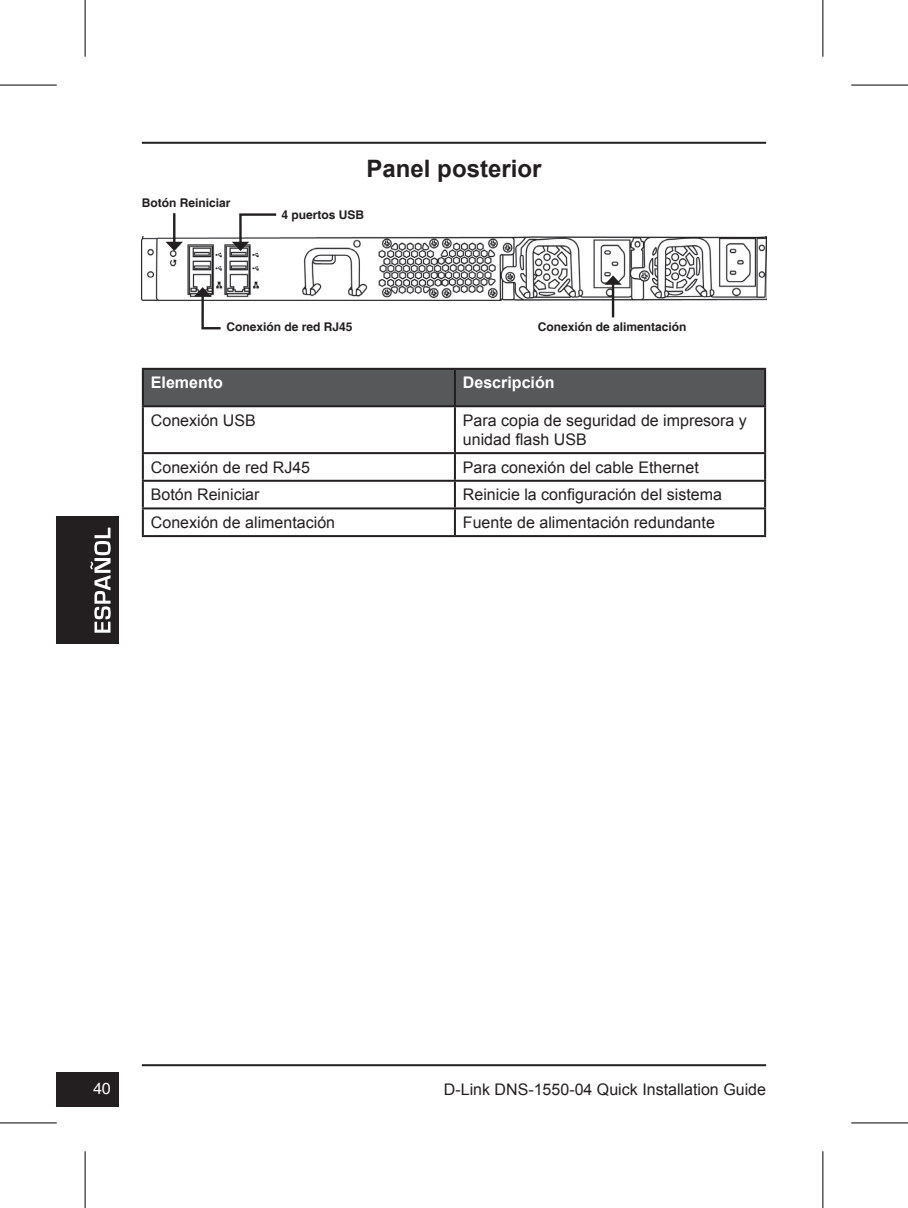
<style>
.page{position:relative;width:908px;height:1208px;background:#fff}
.page>*{position:absolute;margin:0;border:0;box-sizing:border-box;transform-origin:0 0}
.t1{font:700 24px "Arial";color:#231f20}
.t2{font:16px/19.2px "Arial";color:#231f20}
.t3{font:700 16px "Arial";color:#fff}
.t4{font:16px "Helvetica";color:#fff}
.t5{font:700 12px "Helvetica";color:#231f20}
</style>
<div class="page">
<hr style="left:142px;top:142px;width:623px;height:2px;background:#231f20">
<hr style="left:142px;top:1064px;width:623px;height:2px;background:#231f20">
<div style="left:57px;top:1072px;width:62px;height:34px;background:#231f20"></div>
<div style="left:57px;top:516px;width:62px;height:128px;background:#231f20"></div>
<svg style="left:90px;top:527px;width:21px;height:105px"></svg>
<div style="left:144px;top:370px;width:619px;height:35px;background:#57585a"></div>
<hr style="left:142px;top:368px;width:312px;height:2px;background:#231f20">
<hr style="left:142px;top:370px;width:2px;height:35px;background:#231f20">
<hr style="left:454px;top:368px;width:311px;height:2px;background:#231f20">
<hr style="left:453px;top:370px;width:2px;height:35px;background:#231f20">
<hr style="left:763px;top:370px;width:2px;height:35px;background:#231f20">
<hr style="left:142px;top:405px;width:312px;height:2px;background:#231f20">
<hr style="left:142px;top:407px;width:2px;height:45px;background:#231f20">
<hr style="left:454px;top:405px;width:311px;height:2px;background:#231f20">
<hr style="left:453px;top:407px;width:2px;height:45px;background:#231f20">
<hr style="left:763px;top:407px;width:2px;height:45px;background:#231f20">
<hr style="left:142px;top:452px;width:312px;height:2px;background:#231f20">
<hr style="left:142px;top:454px;width:2px;height:26px;background:#231f20">
<hr style="left:454px;top:452px;width:311px;height:2px;background:#231f20">
<hr style="left:453px;top:454px;width:2px;height:26px;background:#231f20">
<hr style="left:763px;top:454px;width:2px;height:26px;background:#231f20">
<hr style="left:142px;top:480px;width:312px;height:2px;background:#231f20">
<hr style="left:142px;top:482px;width:2px;height:25px;background:#231f20">
<hr style="left:454px;top:480px;width:311px;height:2px;background:#231f20">
<hr style="left:453px;top:482px;width:2px;height:25px;background:#231f20">
<hr style="left:763px;top:482px;width:2px;height:25px;background:#231f20">
<hr style="left:142px;top:507px;width:312px;height:2px;background:#231f20">
<hr style="left:142px;top:509px;width:2px;height:26px;background:#231f20">
<hr style="left:454px;top:507px;width:311px;height:2px;background:#231f20">
<hr style="left:453px;top:509px;width:2px;height:26px;background:#231f20">
<hr style="left:763px;top:509px;width:2px;height:26px;background:#231f20">
<hr style="left:142px;top:535px;width:312px;height:2px;background:#231f20">
<hr style="left:454px;top:535px;width:311px;height:2px;background:#231f20">
<img style="left:142px;top:236px;width:624px;height:64px">
<hr style="left:173px;top:213px;width:2px;height:30px;background:#231f20">
<svg style="left:165px;top:242px;width:18px;height:9px"></svg>
<hr style="left:611px;top:283px;width:3px;height:34px;background:#231f20">
<svg style="left:604px;top:275px;width:17px;height:10px"></svg>
<svg style="left:232px;top:213px;width:46px;height:38px"></svg>
<svg style="left:194px;top:287px;width:29px;height:43px"></svg>
<hr style="left:0;top:85px;width:57px;height:1px;background:#000">
<hr style="left:850px;top:85px;width:57px;height:1px;background:#000">
<hr style="left:0;top:1122px;width:57px;height:1px;background:#000">
<hr style="left:850px;top:1122px;width:57px;height:1px;background:#000">
<hr style="left:85px;top:0;width:1px;height:57px;background:#000">
<hr style="left:85px;top:1151px;width:1px;height:57px;background:#000">
<hr style="left:822px;top:0;width:1px;height:57px;background:#000">
<hr style="left:822px;top:1151px;width:1px;height:57px;background:#000">
<p class="t5" style="left:142px;top:196px;width:90px">Botón Reiniciar</p>
<h1 class="t1" style="left:366px;top:153px;width:176px">Panel posterior</h1>
<p class="t5" style="left:281px;top:207px;width:84px">4 puertos USB</p>
<p class="t5" style="left:226px;top:319px;width:128px">Conexión de red RJ45</p>
<p class="t5" style="left:537px;top:319px;width:150px">Conexión de alimentación</p>
<p class="t3" style="left:151px;top:372px;width:74px">Elemento</p>
<p class="t3" style="left:462px;top:372px;width:93px">Descripción</p>
<p class="t2" style="left:151px;top:411px;width:106px">Conexión USB</p>
<p class="t2" style="left:462px;top:411px;width:285px">Para copia de seguridad de impresora y unidad flash USB</p>
<p class="t2" style="left:151px;top:458px;width:161px">Conexión de red RJ45</p>
<p class="t2" style="left:462px;top:458px;width:237px">Para conexión del cable Ethernet</p>
<p class="t2" style="left:151px;top:485px;width:110px">Botón Reiniciar</p>
<p class="t2" style="left:462px;top:485px;width:260px">Reinicie la configuración del sistema</p>
<p class="t2" style="left:151px;top:513px;width:186px">Conexión de alimentación</p>
<p class="t2" style="left:462px;top:513px;width:253px">Fuente de alimentación redundante</p>
<p class="t4" style="left:93px;top:1079px;width:19px">40</p>
<p class="t2" style="left:443px;top:1079px;width:323px">D-Link DNS-1550-04 Quick Installation Guide</p>
</div>
